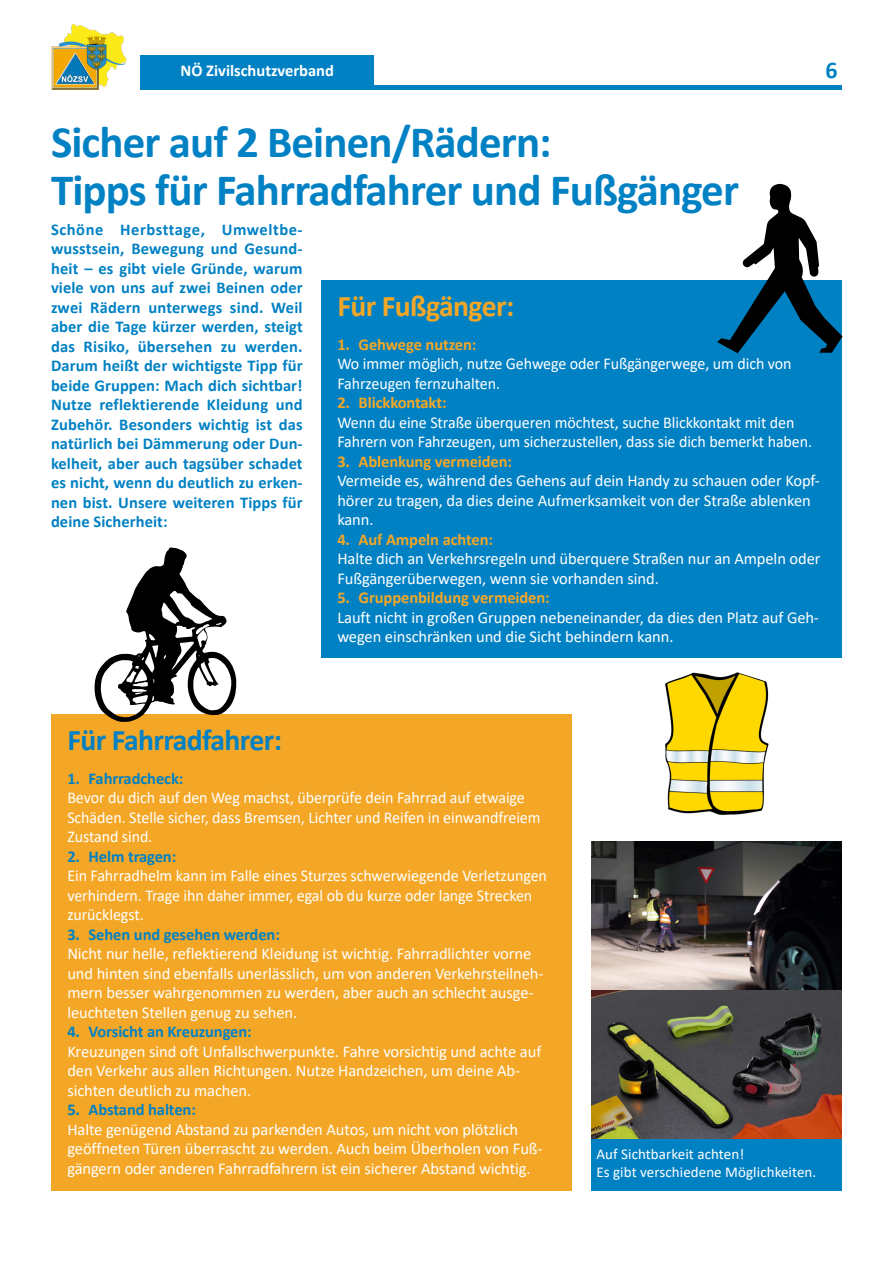
<style>
.page{position:relative;width:893px;height:1263px;background:#fff}
.page>*{position:absolute;margin:0;border:0;box-sizing:border-box;transform-origin:0 0}
.t1{font:700 45px "Calibri";letter-spacing:-.02em;color:#0081c4}
.t2{font:700 30px "Calibri";letter-spacing:-.02em;color:#0081c4}
.t3{font:700 30px "Calibri";letter-spacing:-.02em;color:#f4a726}
.t4{font:700 24px "Calibri";color:#0081c4}
.t5{font:16.5px/19.5px "Calibri";letter-spacing:-.005em;color:#fff}
.t6{font:700 16.5px/19.5px "Calibri";letter-spacing:-.005em;color:#0081c4;text-align:justify}
.t7{font:700 16.5px "Calibri";letter-spacing:-.005em;color:#f4a726}
.t8{font:700 16.5px "Calibri";color:#fff}
.t9{font:15px "Calibri";letter-spacing:.005em;color:#fff}
</style>
<div class="page">
<div style="left:51px;top:715px;width:521px;height:476px;background:#f4a726"></div>
<div style="left:321px;top:281px;width:521px;height:377px;background:#0081c4"></div>
<svg style="left:95px;top:547px;width:142px;height:175px"></svg>
<svg style="left:717px;top:184px;width:125px;height:169px"></svg>
<img style="left:591px;top:842px;width:251px;height:298px">
<div style="left:591px;top:1140px;width:251px;height:51px;background:#0081c4"></div>
<img style="left:665px;top:672px;width:104px;height:143px">
<img style="left:51px;top:24px;width:76px;height:66px">
<hr style="left:140px;top:85px;width:702px;height:4px;background:#0081c4">
<div style="left:140px;top:56px;width:234px;height:33px;background:#0081c4"></div>
<p class="t8" style="left:180px;top:59px;width:155px">NÖ Zivilschutzverband</p>
<h3 class="t4" style="left:825px;top:53px;width:14px">6</h3>
<p class="t1" style="left:51px;top:110px;width:502px">Sicher auf 2 Beinen/Rädern:</p>
<p class="t1" style="left:51px;top:158px;width:689px">Tipps für Fahrradfahrer und Fußgänger</p>
<p class="t6" style="left:51px;top:219px;width:253px">Schöne Herbsttage, Umweltbe&shy;wusstsein, Bewegung und Gesund&shy;heit – es gibt viele Gründe, warum viele von uns auf zwei Beinen oder zwei Rädern unterwegs sind. Weil aber die Tage kürzer werden, steigt das Risiko, übersehen zu werden.<br>Darum heißt der wichtigste Tipp für beide Gruppen: Mach dich sichtbar!<br>Nutze reflektierende Kleidung und Zubehör. Besonders wichtig ist das natürlich bei Dämmerung oder Dun&shy;kelheit, aber auch tagsüber schadet es nicht, wenn du deutlich zu erken&shy;nen bist. Unsere weiteren Tipps für deine Sicherheit:</p>
<p class="t3" style="left:337px;top:285px;width:178px">Für Fußgänger:</p>
<p class="t7" style="left:337px;top:332px;width:141px">1. Gehwege nutzen:</p>
<p class="t5" style="left:337px;top:353px;width:456px">Wo immer möglich, nutze Gehwege oder Fußgängerwege, um dich von<br>Fahrzeugen fernzuhalten.</p>
<p class="t7" style="left:337px;top:391px;width:111px">2. Blickkontakt:</p>
<p class="t5" style="left:337px;top:412px;width:476px">Wenn du eine Straße überqueren möchtest, suche Blickkontakt mit den<br>Fahrern von Fahrzeugen, um sicherzustellen, dass sie dich bemerkt haben.</p>
<p class="t7" style="left:337px;top:449px;width:176px">3. Ablenkung vermeiden:</p>
<p class="t5" style="left:337px;top:470px;width:484px">Vermeide es, während des Gehens auf dein Handy zu schauen oder Kopf&shy;hörer zu tragen, da dies deine Aufmerksamkeit von der Straße ablenken kann.</p>
<p class="t7" style="left:337px;top:527px;width:157px">4. Auf Ampeln achten:</p>
<p class="t5" style="left:337px;top:548px;width:485px">Halte dich an Verkehrsregeln und überquere Straßen nur an Ampeln oder<br>Fußgängerüberwegen, wenn sie vorhanden sind.</p>
<p class="t7" style="left:337px;top:586px;width:214px">5. Gruppenbildung vermeiden:</p>
<p class="t5" style="left:337px;top:607px;width:483px">Lauft nicht in großen Gruppen nebeneinander, da dies den Platz auf Geh&shy;wegen einschränken und die Sicht behindern kann.</p>
<p class="t2" style="left:67px;top:719px;width:216px">Für Fahrradfahrer:</p>
<p class="t6" style="left:67px;top:768px;width:118px">1. Fahrradcheck:</p>
<p class="t5" style="left:67px;top:787px;width:475px">Bevor du dich auf den Weg machst, überprüfe dein Fahrrad auf etwaige<br>Schäden. Stelle sicher, dass Bremsen, Lichter und Reifen in einwandfreiem<br>Zustand sind.</p>
<p class="t6" style="left:67px;top:846px;width:110px">2. Helm tragen:</p>
<p class="t5" style="left:67px;top:865px;width:481px">Ein Fahrradhelm kann im Falle eines Sturzes schwerwiegende Verletzungen verhindern. Trage ihn daher immer, egal ob du kurze oder lange Strecken zurücklegst.</p>
<p class="t6" style="left:67px;top:924px;width:214px">3. Sehen und gesehen werden:</p>
<p class="t5" style="left:67px;top:943px;width:478px">Nicht nur helle, reflektierend Kleidung ist wichtig. Fahrradlichter vorne und hinten sind ebenfalls unerlässlich, um von anderen Verkehrsteilneh&shy;mern besser wahrgenommen zu werden, aber auch an schlecht ausge&shy;leuchteten Stellen genug zu sehen.</p>
<p class="t6" style="left:67px;top:1022px;width:186px">4. Vorsicht an Kreuzungen:</p>
<p class="t5" style="left:67px;top:1041px;width:475px">Kreuzungen sind oft Unfallschwerpunkte. Fahre vorsichtig und achte auf den Verkehr aus allen Richtungen. Nutze Handzeichen, um deine Ab&shy;sichten deutlich zu machen.</p>
<p class="t6" style="left:67px;top:1100px;width:130px">5. Abstand halten:</p>
<p class="t5" style="left:67px;top:1119px;width:477px">Halte genügend Abstand zu parkenden Autos, um nicht von plötzlich geöffneten Türen überrascht zu werden. Auch beim Überholen von Fuß&shy;gängern oder anderen Fahrradfahrern ist ein sicherer Abstand wichtig.</p>
<p class="t9" style="left:596px;top:1143px;width:149px">Auf Sichtbarkeit achten!</p>
<p class="t9" style="left:596px;top:1161px;width:221px">Es gibt verschiedene Möglichkeiten.</p>
</div>
